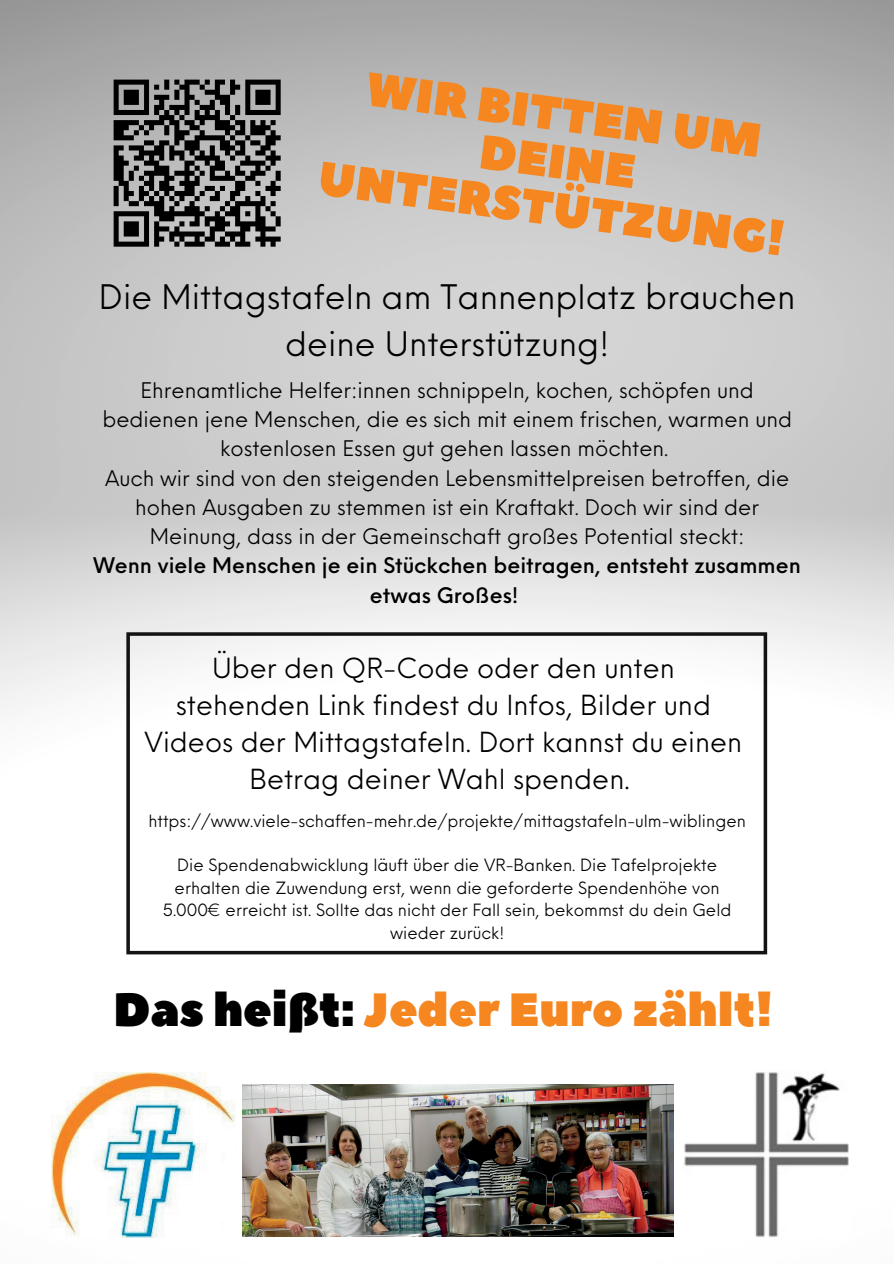
<style>
.page{position:relative;width:894px;height:1264px;background:#fff}
.page>*{position:absolute;margin:0;border:0;box-sizing:border-box;transform-origin:0 0}
.t1{font:47.25px/47.2px "Peace Sans";color:#f58620;text-align:center}
.t2{font:46.5px "Peace Sans";color:#f58620}
.t3{font:33px/46.2px "Neue Einstellung";color:#000;text-align:center}
.t4{font:27px/37.2px "Neue Einstellung";color:#000;text-align:center}
.t5{font:21px/29.2px "Neue Einstellung";color:#000;text-align:center}
.t6{font:500 21px/29.2px "Neue Einstellung";color:#000;text-align:center}
.t7{font:16.5px/22.5px "Neue Einstellung";color:#000;text-align:center}
.s1{color:#000}
</style>
<div class="page">
<img style="left:0;top:0;width:893px;height:1238px">
<img style="left:682px;top:1070px;width:168px;height:167px">
<img style="left:51px;top:1072px;width:186px;height:165px">
<img style="left:242px;top:1084px;width:431px;height:152px">
<svg style="left:126px;top:632px;width:641px;height:322px"></svg>
<img style="left:89px;top:56px;width:217px;height:216px">
<p class="t1" style="left:335px;top:61px;width:471px;rotate:8deg">WIR BITTEN UM<br>DEINE<br>UNTERSTÜTZUNG!</p>
<p class="t3" style="left:99px;top:271px;width:698px">Die Mittagstafeln am Tannenplatz brauchen deine Unterstützung!</p>
<p class="t5" style="left:102px;top:373px;width:691px">Ehrenamtliche Helfer:innen schnippeln, kochen, schöpfen und bedienen jene Menschen, die es sich mit einem frischen, warmen und kostenlosen Essen gut gehen lassen möchten.</p>
<p class="t5" style="left:105px;top:461px;width:685px">Auch wir sind von den steigenden Lebensmittelpreisen betroffen, die hohen Ausgaben zu stemmen ist ein Kraftakt. Doch wir sind der<br>Meinung, dass in der Gemeinschaft großes Potential steckt:</p>
<p class="t6" style="left:93px;top:549px;width:708px">Wenn viele Menschen je ein Stückchen beitragen, entsteht zusammen etwas Großes!</p>
<p class="t4" style="left:145px;top:646px;width:599px">Über den QR-Code oder den unten stehenden Link findest du Infos, Bilder und Videos der Mittagstafeln. Dort kannst du einen Betrag deiner Wahl spenden.</p>
<p class="t7" style="left:148px;top:808px;width:599px">https://www.viele-schaffen-mehr.de/projekte/mittagstafeln-ulm-wiblingen</p>
<p class="t7" style="left:163px;top:852px;width:570px">Die Spendenabwicklung läuft über die VR-Banken. Die Tafelprojekte erhalten die Zuwendung erst, wenn die geforderte Spendenhöhe von 5.000€ erreicht ist. Sollte das nicht der Fall sein, bekommst du dein Geld wieder zurück!</p>
<p class="t2" style="left:113px;top:979px;width:661px"><span class="s1">Das heißt:</span> Jeder Euro zählt!</p>
</div>
